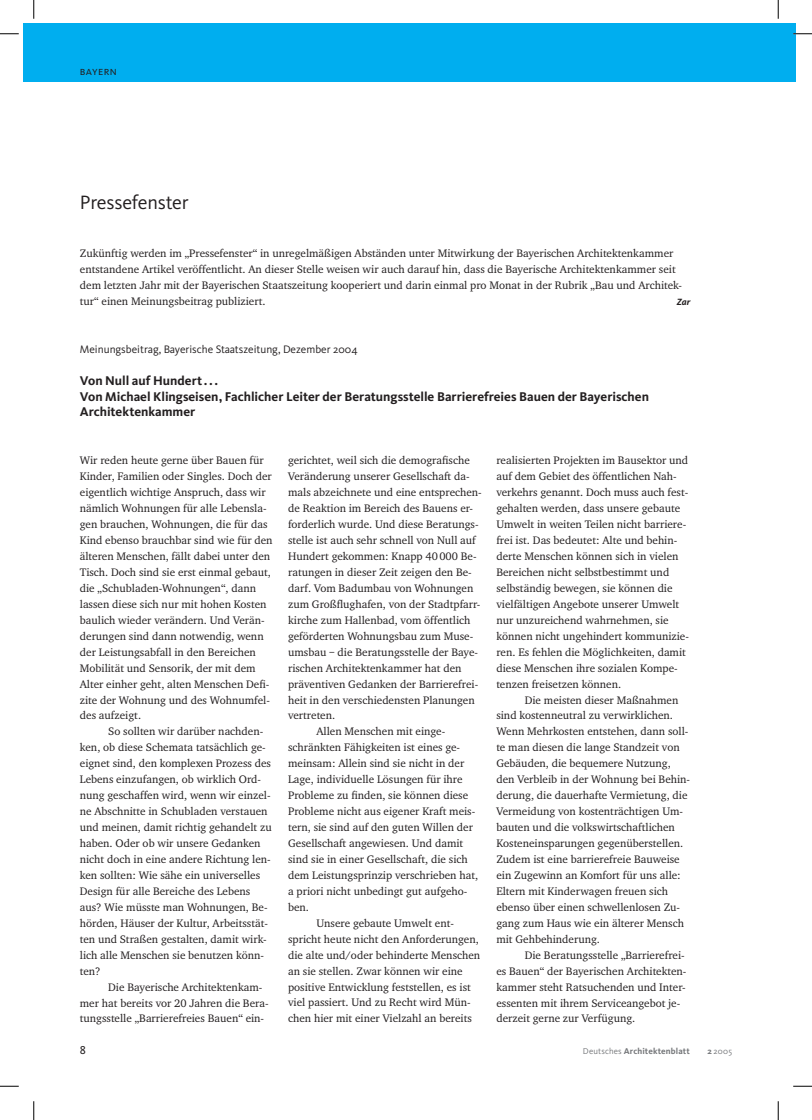
<style>
.page{position:relative;width:812px;height:1120px;background:#fff}
.page>*{position:absolute;margin:0;border:0;box-sizing:border-box;transform-origin:0 0}
.t1{font:20px "Kievit";letter-spacing:-.015em;color:#231f20}
.t2{font:700 13.12px/16px "Kievit";color:#231f20}
.t3{font:11.88px "Kievit Regular SC";letter-spacing:.03em;color:#231f20}
.t4{font:11.88px "Kievit";color:#231f20}
.t5{font:11.25px/16px "Charter EF";color:#231f20}
.t6{font:11.25px "Kievit";color:#231f20}
.t7{font:italic 700 9.38px "Kievit";color:#231f20}
.t8{font:700 8.75px "Kievit";letter-spacing:.015em;color:#76787b}
.t9{font:8.75px "Kievit";color:#76787b}
.s1{font-weight:400}
.s2{font-weight:700}
</style>
<div class="page">
<div style="left:23px;top:23px;width:755px;height:59px;background:#00aeef"></div>
<div style="left:778px;top:23px;width:18px;height:59px;background:#00aeef"></div>
<svg style="left:0;top:33px;width:19px;height:2px"></svg>
<svg style="left:793px;top:33px;width:19px;height:2px"></svg>
<svg style="left:0;top:1086px;width:19px;height:1px"></svg>
<svg style="left:793px;top:1086px;width:19px;height:1px"></svg>
<svg style="left:33px;top:0;width:2px;height:19px"></svg>
<svg style="left:33px;top:1101px;width:2px;height:19px"></svg>
<svg style="left:777px;top:0;width:2px;height:19px"></svg>
<svg style="left:777px;top:1101px;width:2px;height:19px"></svg>
<p class="t3" style="left:80px;top:63px;width:38px">bayern</p>
<h1 class="t1" style="left:80px;top:190px;width:110px">Pressefenster</h1>
<p class="t5" style="left:80px;top:245px;width:604px">Zukünftig werden im „Pressefenster“ in unregelmäßigen Abständen unter Mitwirkung der Bayerischen Architektenkammer entstandene Artikel veröffentlicht. An dieser Stelle weisen wir auch darauf hin, dass die Bayerische Architektenkammer seit dem letzten Jahr mit der Bayerischen Staatszeitung kooperiert und darin einmal pro Monat in der Rubrik „Bau und Architek&shy;tur“ einen Meinungsbeitrag publiziert.</p>
<p class="t7" style="left:676px;top:296px;width:15px">Zar</p>
<p class="t6" style="left:80px;top:342px;width:279px">Meinungsbeitrag, Bayerische Staatszeitung, Dezember 2004</p>
<p class="t2" style="left:80px;top:372px;width:570px">Von Null auf Hundert . . .<br>Von Michael Klingseisen, Fachlicher Leiter der Beratungsstelle Barrierefreies Bauen der Bayerischen<br>Architektenkammer</p>
<p class="t5" style="left:80px;top:452px;width:194px">Wir reden heute gerne über Bauen für Kinder, Familien oder Singles. Doch der eigentlich wichtige Anspruch, dass wir nämlich Wohnungen für alle Lebensla&shy;gen brauchen, Wohnungen, die für das Kind ebenso brauchbar sind wie für den älteren Menschen, fällt dabei unter den Tisch. Doch sind sie erst einmal gebaut, die „Schubladen-Wohnungen“, dann lassen diese sich nur mit hohen Kosten baulich wieder verändern. Und Verän&shy;derungen sind dann notwendig, wenn der Leistungsabfall in den Bereichen Mobilität und Sensorik, der mit dem Alter einher geht, alten Menschen Defi&shy;zite der Wohnung und des Wohnumfel&shy;des aufzeigt.</p>
<p class="t5" style="left:80px;top:723px;width:193px;text-indent:28px">So sollten wir darüber nachden&shy;ken, ob diese Schemata tatsächlich ge&shy;eignet sind, den komplexen Prozess des Lebens einzufangen, ob wirklich Ord&shy;nung geschaffen wird, wenn wir einzel&shy;ne Abschnitte in Schubladen verstauen und meinen, damit richtig gehandelt zu haben. Oder ob wir unsere Gedanken nicht doch in eine andere Richtung len&shy;ken sollten: Wie sähe ein universelles Design für alle Bereiche des Lebens aus? Wie müsste man Wohnungen, Be&shy;hörden, Häuser der Kultur, Arbeitsstät&shy;ten und Straßen gestalten, damit wirk&shy;lich alle Menschen sie benutzen könn&shy;ten?</p>
<p class="t5" style="left:80px;top:978px;width:190px;text-indent:28px">Die Bayerische Architektenkam&shy;mer hat bereits vor 20 Jahren die Bera&shy;tungsstelle „Barrierefreies Bauen“ ein-</p>
<p class="t5" style="left:288px;top:452px;width:183px">gerichtet, weil sich die demografische</p>
<p class="t5" style="left:288px;top:468px;width:183px">Veränderung unserer Gesellschaft da-</p>
<p class="t5" style="left:288px;top:484px;width:195px">mals abzeichnete und eine entsprechen-</p>
<p class="t5" style="left:288px;top:500px;width:186px">de Reaktion im Bereich des Bauens er-</p>
<p class="t5" style="left:288px;top:516px;width:192px">forderlich wurde. Und diese Beratungs-</p>
<p class="t5" style="left:288px;top:532px;width:189px">stelle ist auch sehr schnell von Null auf</p>
<p class="t5" style="left:288px;top:548px;width:190px">Hundert gekommen: Knapp 40 000 Be-</p>
<p class="t5" style="left:288px;top:564px;width:185px">ratungen in dieser Zeit zeigen den Be-</p>
<p class="t5" style="left:288px;top:580px;width:187px">darf. Vom Badumbau von Wohnungen</p>
<p class="t5" style="left:288px;top:596px;width:194px">zum Großflughafen, von der Stadtpfarr-</p>
<p class="t5" style="left:288px;top:612px;width:184px">kirche zum Hallenbad, vom öffentlich</p>
<p class="t5" style="left:288px;top:628px;width:187px">geförderten Wohnungsbau zum Muse-</p>
<p class="t5" style="left:288px;top:644px;width:191px">umsbau – die Beratungsstelle der Baye-</p>
<p class="t5" style="left:288px;top:660px;width:175px">rischen Architektenkammer hat den</p>
<p class="t5" style="left:288px;top:675px;width:192px">präventiven Gedanken der Barrierefrei-</p>
<p class="t5" style="left:288px;top:691px;width:188px">heit in den verschiedensten Planungen</p>
<p class="t5" style="left:288px;top:707px;width:49px">vertreten.</p>
<p class="t5" style="left:316px;top:723px;width:130px">Allen Menschen mit einge-</p>
<p class="t5" style="left:288px;top:739px;width:174px">schränkten Fähigkeiten ist eines ge-</p>
<p class="t5" style="left:288px;top:755px;width:178px">meinsam: Allein sind sie nicht in der</p>
<p class="t5" style="left:288px;top:771px;width:176px">Lage, individuelle Lösungen für ihre</p>
<p class="t5" style="left:288px;top:787px;width:182px">Probleme zu finden, sie können diese</p>
<p class="t5" style="left:288px;top:803px;width:189px">Probleme nicht aus eigener Kraft meis-</p>
<p class="t5" style="left:288px;top:819px;width:186px">tern, sie sind auf den guten Willen der</p>
<p class="t5" style="left:288px;top:835px;width:177px">Gesellschaft angewiesen. Und damit</p>
<p class="t5" style="left:288px;top:851px;width:181px">sind sie in einer Gesellschaft, die sich</p>
<p class="t5" style="left:288px;top:867px;width:192px">dem Leistungsprinzip verschrieben hat,</p>
<p class="t5" style="left:288px;top:883px;width:181px">a priori nicht unbedingt gut aufgeho-</p>
<p class="t5" style="left:288px;top:899px;width:22px">ben.</p>
<p class="t5" style="left:316px;top:915px;width:139px">Unsere gebaute Umwelt ent-</p>
<p class="t5" style="left:288px;top:931px;width:192px">spricht heute nicht den Anforderungen,</p>
<p class="t5" style="left:288px;top:947px;width:194px">die alte und/oder behinderte Menschen</p>
<p class="t5" style="left:288px;top:962px;width:176px">an sie stellen. Zwar können wir eine</p>
<p class="t5" style="left:288px;top:978px;width:184px">positive Entwicklung feststellen, es ist</p>
<p class="t5" style="left:288px;top:994px;width:184px">viel passiert. Und zu Recht wird Mün-</p>
<p class="t5" style="left:288px;top:1010px;width:185px">chen hier mit einer Vielzahl an bereits</p>
<p class="t5" style="left:496px;top:452px;width:194px">realisierten Projekten im Bausektor und auf dem Gebiet des öffentlichen Nah&shy;verkehrs genannt. Doch muss auch fest&shy;gehalten werden, dass unsere gebaute Umwelt in weiten Teilen nicht barriere&shy;frei ist. Das bedeutet: Alte und behin&shy;derte Menschen können sich in vielen Bereichen nicht selbstbestimmt und selbständig bewegen, sie können die vielfältigen Angebote unserer Umwelt nur unzureichend wahrnehmen, sie können nicht ungehindert kommunizie&shy;ren. Es fehlen die Möglichkeiten, damit diese Menschen ihre sozialen Kompe&shy;tenzen freisetzen können.</p>
<p class="t5" style="left:496px;top:691px;width:195px;text-indent:28px">Die meisten dieser Maßnahmen sind kostenneutral zu verwirklichen.<br>Wenn Mehrkosten entstehen, dann soll&shy;te man diesen die lange Standzeit von Gebäuden, die bequemere Nutzung, den Verbleib in der Wohnung bei Behin&shy;derung, die dauerhafte Vermietung, die Vermeidung von kostenträchtigen Um&shy;bauten und die volkswirtschaftlichen Kosteneinsparungen gegenüberstellen.<br>Zudem ist eine barrierefreie Bauweise ein Zugewinn an Komfort für uns alle:<br>Eltern mit Kinderwagen freuen sich ebenso über einen schwellenlosen Zu&shy;gang zum Haus wie ein älterer Mensch mit Gehbehinderung.</p>
<p class="t5" style="left:496px;top:947px;width:192px;text-indent:28px">Die Beratungsstelle „Barrierefrei&shy;es Bauen“ der Bayerischen Architekten&shy;kammer steht Ratsuchenden und Inter&shy;essenten mit ihrem Serviceangebot je&shy;derzeit gerne zur Verfügung.</p>
<p class="t4" style="left:80px;top:1043px;width:8px">8</p>
<p class="t8" style="left:583px;top:1046px;width:108px"><span class="s1">Deutsches</span> Architektenblatt</p>
<p class="t9" style="left:707px;top:1046px;width:26px"><span class="s2">2</span> 2005</p>
</div>
